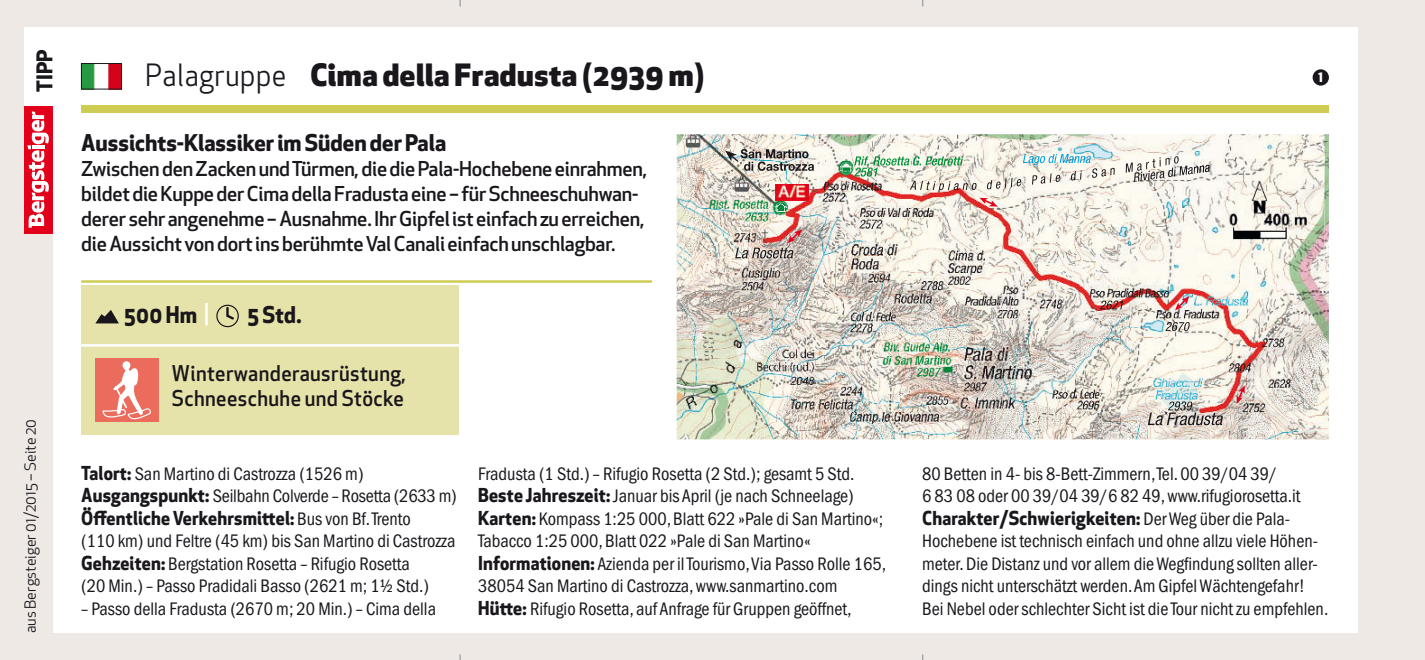
<style>
.page{position:relative;width:1425px;height:660px;background:#fff}
.page>*{position:absolute;margin:0;border:0;box-sizing:border-box;transform-origin:0 0}
.t1{font:800 30px "Apex New";letter-spacing:.02em;color:#1a171c}
.t2{font:700 22.5px "Apex New";color:#1a171c}
.t3{font:700 22.5px "Apex New";color:#1a171c;scale:.96 1}
.t4{font:500 21.25px/25px "Apex New";letter-spacing:.02em;color:#1a171c;scale:.96 1}
.t5{font:700 21.25px "Apex New";color:#1a171c}
.t6{font:500 20px/25px "Apex New";letter-spacing:-.01em;color:#1a171c}
.t7{font:condensed 18.75px/22.5px "Franklin Gothic LT";color:#1a171c}
.t8{font:700 18.75px "Apex New";letter-spacing:.01em;color:#1a171c;scale:.95 1}
.t9{font:15px "Apex New";color:#1a171c}
.t10{font:800 12.5px "Apex New";color:#fff;scale:.95 1}
.s1{font-weight:400}
.s2{font-weight:500;color:#fff}
.s3{font-family:"Apex New";font-weight:700;font-stretch:normal}
.s4{font-family:"Franklin Gothic LT";font-weight:400;font-stretch:condensed}
</style>
<div class="page">
<div style="left:0;top:0;width:1424px;height:659px;background:#eee9e4"></div>
<div style="left:53px;top:28px;width:1304px;height:604px;background:#fff"></div>
<div style="left:81px;top:106px;width:1247px;height:7px;background:#cfcc54"></div>
<div style="left:24px;top:28px;width:41px;height:85px;background:#fff"></div>
<div style="left:24px;top:106px;width:29px;height:127px;background:#e2001a"></div>
<svg style="left:27px;top:111px;width:22px;height:116px"></svg>
<svg style="left:459px;top:0;width:2px;height:6px"></svg>
<img style="left:1328px;top:210px;width:1px;height:229px">
<img style="left:676px;top:134px;width:652px;height:305px">
<svg style="left:775px;top:202px;width:12px;height:12px"></svg>
<img style="left:775px;top:184px;width:33px;height:16px">
<svg style="left:1165px;top:322px;width:25px;height:9px"></svg>
<svg style="left:1100px;top:300px;width:23px;height:9px"></svg>
<svg style="left:1147px;top:401px;width:76px;height:24px;background:#b6a5a0"></svg>
<img style="left:735px;top:229px;width:67px;height:29px">
<svg style="left:979px;top:198px;width:18px;height:8px"></svg>
<svg style="left:1175px;top:296px;width:14px;height:14px"></svg>
<svg style="left:1236px;top:385px;width:8px;height:18px"></svg>
<svg style="left:986px;top:154px;width:128px;height:35px"></svg>
<img style="left:840px;top:156px;width:136px;height:36px">
<svg style="left:725px;top:149px;width:89px;height:22px;background:#a2a19b"></svg>
<img style="left:1194px;top:152px;width:130px;height:107px">
<svg style="left:1125px;top:156px;width:84px;height:26px"></svg>
<img style="left:83px;top:65px;width:37px;height:22px">
<div style="left:81px;top:63px;width:41px;height:26px;border:1px solid #1a171c"></div>
<div style="left:1312px;top:69px;width:16px;height:17px;background:#1a171c;border-radius:50%"></div>
<div style="left:81px;top:285px;width:378px;height:149px;background:#e6e3aa"></div>
<svg style="left:95px;top:310px;width:24px;height:13px"></svg>
<div style="left:216px;top:304px;width:23px;height:23px;border:1px solid #1a171c;border-radius:50%"></div>
<svg style="left:225px;top:305px;width:11px;height:15px"></svg>
<hr style="left:81px;top:344px;width:378px;height:2px;background:#fff">
<div style="left:95px;top:358px;width:64px;height:64px;background:#eb6b5d"></div>
<hr style="left:81px;top:280px;width:571px;height:2px;background:#cfcc54">
<svg style="left:102px;top:361px;width:49px;height:59px"></svg>
<p class="t5" style="left:29px;top:91px;width:44px;rotate:-90deg">TIPP</p>
<p class="t9" style="left:21px;top:632px;width:215px;rotate:-90deg">aus Bergsteiger 01/2015 – Seite 20</p>
<h1 class="t1" style="left:145px;top:54px;width:561px"><span class="s1">Palagruppe</span> Cima della Fradusta (2939 m)</h1>
<p class="t2" style="left:81px;top:126px;width:366px">Aussichts-Klassiker im Süden der Pala</p>
<p class="t6" style="left:81px;top:156px;width:567px">Zwischen den Zacken und Türmen, die die Pala-Hochebene einrahmen, bildet die Kuppe der Cima della Fradusta eine – für Schneeschuhwan&shy;derer sehr angenehme – Ausnahme. Ihr Gipfel ist einfach zu erreichen, die Aussicht von dort ins berühmte Val Canali einfach unschlagbar.</p>
<p class="t3" style="left:124px;top:298px;width:90px">500 Hm <span class="s2">|</span></p>
<p class="t3" style="left:247px;top:298px;width:58px">5 Std.</p>
<p class="t4" style="left:172px;top:360px;width:245px">Winterwanderausrüstung,<br>Schneeschuhe und Stöcke</p>
<p class="t7" style="left:81px;top:462px;width:377px"><span class="s3">Talort:</span> San Martino di Castrozza (1526 m)<br><span class="s3">Ausgangspunkt:</span> Seilbahn Colverde – Rosetta (2633 m)</p>
<p class="t8" style="left:81px;top:503px;width:349px">Öffentliche Verkehrsmittel: <span class="s4">Bus von Bf. Trento</span></p>
<p class="t7" style="left:81px;top:529px;width:376px">(110 km) und Feltre (45 km) bis San Martino di Castrozza<br><span class="s3">Gehzeiten:</span> Bergstation Rosetta – Rifugio Rosetta<br>(20 Min.) – Passo Pradidali Basso (2621 m; 1½ Std.)</p>
<p class="t7" style="left:81px;top:597px;width:356px">– Passo della Fradusta (2670 m; 20 Min.) – Cima della</p>
<p class="t7" style="left:478px;top:462px;width:409px">Fradusta (1 Std.) – Rifugio Rosetta (2 Std.); gesamt 5 Std.<br><span class="s3">Beste Jahreszeit:</span> Januar bis April (je nach Schneelage)<br><span class="s3">Karten:</span> Kompass 1:25 000, Blatt 622 »Pale di San Martino«; Tabacco 1:25 000, Blatt 022 »Pale di San Martino« <span class="s3">Informationen:</span> Azienda per il Tourismo, Via Passo Rolle 165, 38054 San Martino di Castrozza, www.sanmartino.com <span class="s3">Hütte:</span> Rifugio Rosetta, auf Anfrage für Gruppen geöffnet,</p>
<p class="t10" style="left:1318px;top:69px;width:6px">1</p>
<p class="t7" style="left:922px;top:462px;width:380px">80 Betten in 4- bis 8-Bett-Zimmern, Tel. 00 39/04 39/<br>6 83 08 oder 00 39/04 39/6 82 49, www.rifugiorosetta.it</p>
<p class="t8" style="left:922px;top:503px;width:389px">Charakter/Schwierigkeiten: <span class="s4">Der Weg über die Pala-</span></p>
<p class="t7" style="left:922px;top:529px;width:408px">Hochebene ist technisch einfach und ohne allzu viele Höhen&shy;meter. Die Distanz und vor allem die Wegfindung sollten aller&shy;dings nicht unterschätzt werden. Am Gipfel Wächtengefahr!<br>Bei Nebel oder schlechter Sicht ist die Tour nicht zu empfehlen.</p>
</div>
